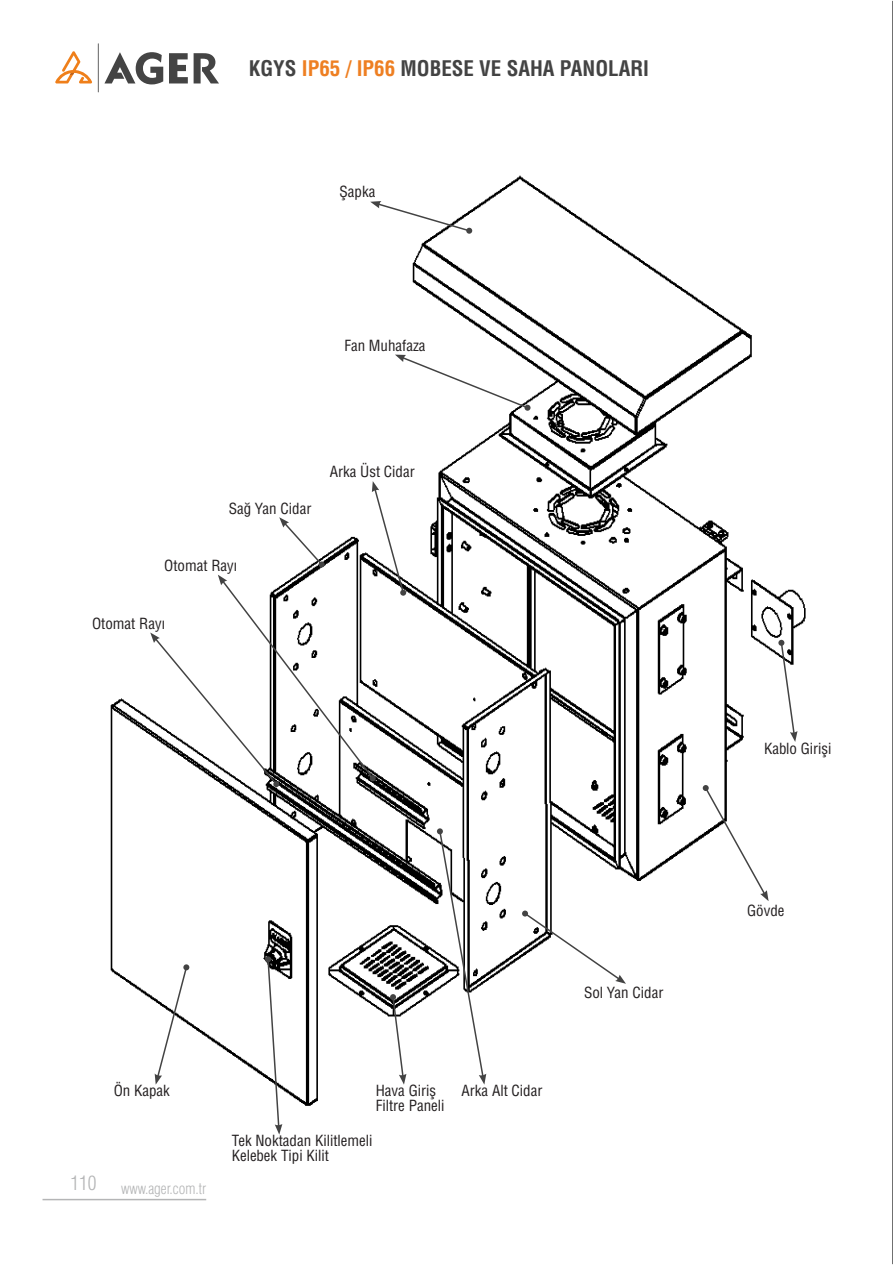
<style>
.page{position:relative;width:893px;height:1265px;background:#fff}
.page>*{position:absolute;margin:0;border:0;box-sizing:border-box;transform-origin:0 0}
.t1{font:21px "Helvetica Cond Bold Tr";color:#434343}
.t2{font:19.5px "Helvetica Condensed Light Tr";color:#b4b5b6}
.t3{font:15px/15px "Helvetica Cond Normal Tr";color:#231f20}
.t4{font:15px "Helvetica Condensed Light Tr";color:#b4b5b6}
.s1{color:#ee7f22}
</style>
<div class="page">
<hr style="left:892px;top:1px;width:1px;height:1263px;background:#434343">
<img style="left:110px;top:175px;width:696px;height:960px">
<svg style="left:150px;top:481px;width:256px;height:306px"></svg>
<svg style="left:395px;top:354px;width:135px;height:57px"></svg>
<svg style="left:370px;top:201px;width:102px;height:33px"></svg>
<svg style="left:703px;top:785px;width:66px;height:116px"></svg>
<svg style="left:522px;top:910px;width:104px;height:73px"></svg>
<svg style="left:437px;top:828px;width:49px;height:256px"></svg>
<svg style="left:390px;top:994px;width:16px;height:90px"></svg>
<svg style="left:265px;top:956px;width:17px;height:178px"></svg>
<svg style="left:155px;top:964px;width:34px;height:120px"></svg>
<svg style="left:778px;top:640px;width:19px;height:102px"></svg>
<hr style="left:43px;top:1198px;width:163px;height:2px;background:#b4b5b6">
<hr style="left:98px;top:43px;width:1px;height:49px;background:#444">
<svg style="left:194px;top:53px;width:25px;height:30px"></svg>
<svg style="left:104px;top:52px;width:59px;height:32px"></svg>
<svg style="left:169px;top:53px;width:19px;height:30px"></svg>
<svg style="left:55px;top:51px;width:37px;height:32px"></svg>
<h1 class="t1" style="left:249px;top:55px;width:402px">KGYS <span class="s1">IP65 / IP66</span> MOBESE VE SAHA PANOLARI</h1>
<p class="t3" style="left:340px;top:184px;width:37px">Şapka</p>
<p class="t3" style="left:344px;top:338px;width:83px">Fan Muhafaza</p>
<p class="t3" style="left:229px;top:500px;width:84px">Sağ Yan Cidar</p>
<p class="t3" style="left:164px;top:558px;width:74px">Otomat Rayı</p>
<p class="t3" style="left:92px;top:615px;width:74px">Otomat Rayı</p>
<p class="t3" style="left:330px;top:464px;width:86px">Arka Üst Cidar</p>
<p class="t3" style="left:114px;top:1082px;width:58px">Ön Kapak</p>
<h2 class="t2" style="left:70px;top:1171px;width:27px">110</h2>
<p class="t4" style="left:121px;top:1179px;width:87px">www.ager.com.tr</p>
<p class="t3" style="left:376px;top:1082px;width:70px">Hava Giriş<br>Filtre Paneli</p>
<p class="t3" style="left:462px;top:1082px;width:82px">Arka Alt Cidar</p>
<p class="t3" style="left:232px;top:1132px;width:142px">Tek Noktadan Kilitlemeli<br>Kelebek Tipi Kilit</p>
<p class="t3" style="left:584px;top:984px;width:81px">Sol Yan Cidar</p>
<p class="t3" style="left:764px;top:741px;width:69px">Kablo Girişi</p>
<p class="t3" style="left:747px;top:902px;width:39px">Gövde</p>
</div>
